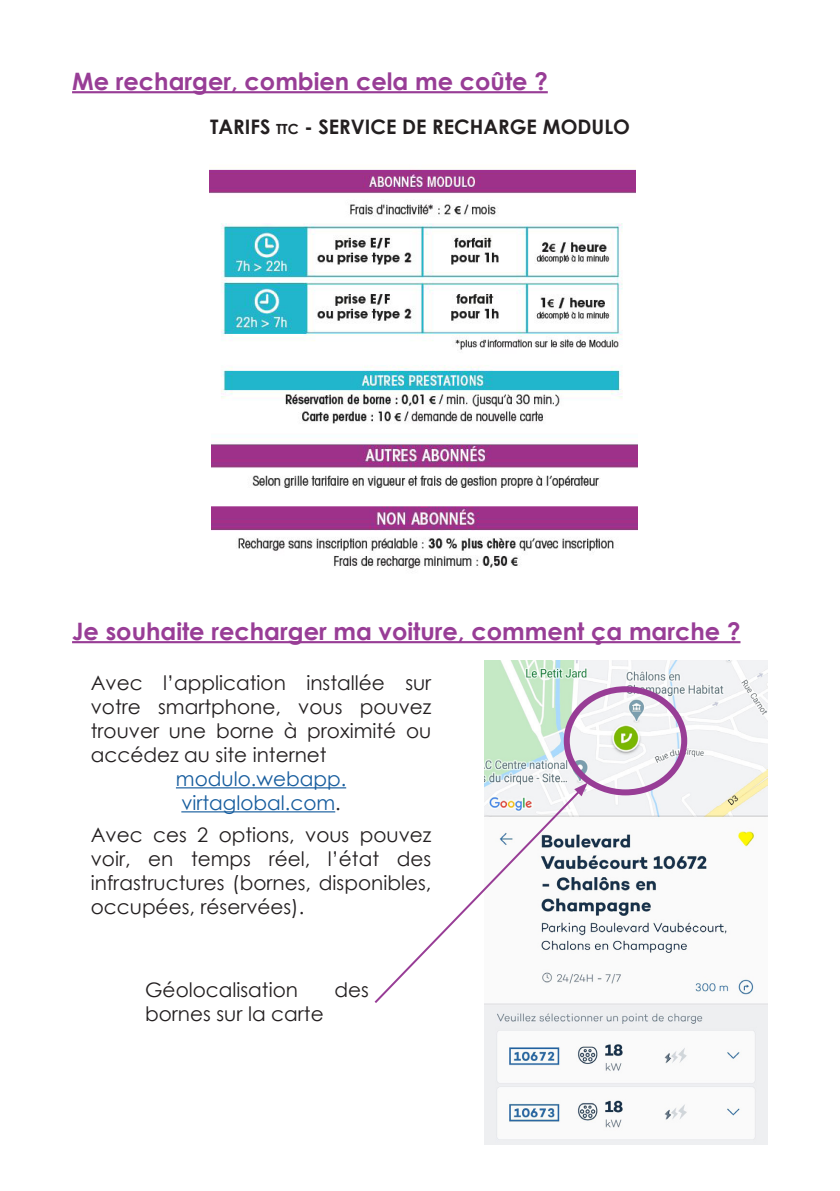
<style>
.page{position:relative;width:840px;height:1191px;background:#fff}
.page>*{position:absolute;margin:0;border:0;box-sizing:border-box;transform-origin:0 0}
.t1{font:700 24px "Century Gothic";color:#983d96}
.t2{font:20px/24px "Century Gothic";color:#231f20;text-align:justify}
.t3{font:700 20px "Century Gothic";color:#231f20}
.t4{font:20px/24px "Century Gothic";color:#175d9e}
.s1{font-size:14px}
.s2{color:#231f20}
</style>
<div class="page">
<img style="left:212px;top:444px;width:425px;height:125px">
<img style="left:210px;top:169px;width:425px;height:255px">
<hr style="left:72px;top:91px;width:475px;height:2px;background:#983d96">
<hr style="left:72px;top:641px;width:668px;height:2px;background:#983d96">
<hr style="left:176px;top:787px;width:170px;height:1px;background:#175d9e">
<hr style="left:181px;top:811px;width:154px;height:1px;background:#175d9e">
<img style="left:484px;top:660px;width:283px;height:484px">
<div style="left:563px;top:686px;width:123px;height:109px;border:6px solid #983d96;border-radius:50%"></div>
<svg style="left:374px;top:787px;width:208px;height:218px"></svg>
<svg style="left:574px;top:782px;width:13px;height:14px"></svg>
<p class="t1" style="left:72px;top:63px;width:477px">Me recharger, combien cela me coûte ?</p>
<p class="t3" style="left:210px;top:112px;width:421px">TARIFS <span class="s1">TTC</span> - SERVICE DE RECHARGE MODULO</p>
<p class="t1" style="left:72px;top:613px;width:669px">Je souhaite recharger ma voiture, comment ça marche ?</p>
<p class="t2" style="left:91px;top:670px;width:342px">Avec l’application installée sur votre smartphone, vous pouvez trouver une borne à proximité ou accédez au site internet</p>
<p class="t4" style="left:176px;top:766px;width:172px">modulo.webapp. virtaglobal.com<span class="s2">.</span></p>
<p class="t2" style="left:91px;top:822px;width:342px">Avec ces 2 options, vous pouvez voir, en temps réel, l’état des infrastructures (bornes, disponibles, occupées, réservées).</p>
<p class="t2" style="left:145px;top:977px;width:154px">Géolocalisation</p>
<p class="t2" style="left:334px;top:977px;width:36px">des</p>
<p class="t2" style="left:145px;top:1001px;width:180px">bornes sur la carte</p>
</div>
